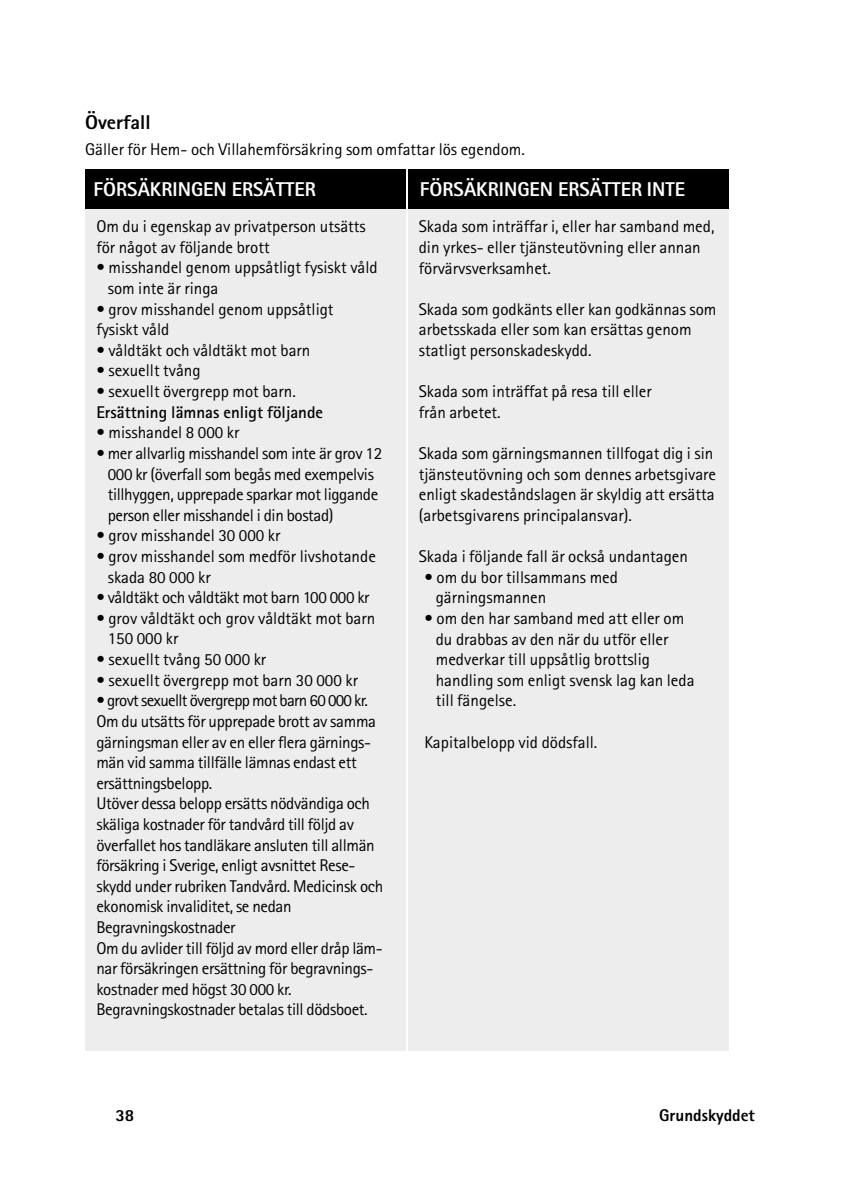
<style>
.page{position:relative;width:842px;height:1191px;background:#fff}
.page>*{position:absolute;margin:0;border:0;box-sizing:border-box;transform-origin:0 0}
.t1{font:800 20px "Rotis Sans Serif";color:#fff}
.t2{font:800 20px "Rotis Sans Serif";color:#000}
.t3{font:17px/20.6px "Rotis Sans Serif";color:#000}
.t4{font:17px/20.6px "Rotis Sans Serif";letter-spacing:-.02em;color:#000}
.t5{font:700 17px "Rotis Sans Serif";color:#000}
.t6{font:800 17px "Rotis Sans Serif";color:#000}
</style>
<div class="page">
<div style="left:85px;top:184px;width:321px;height:866px;background:#ededed"></div>
<div style="left:408px;top:184px;width:320px;height:866px;background:#ededed"></div>
<div style="left:408px;top:169px;width:321px;height:39px;background:#000"></div>
<div style="left:85px;top:169px;width:321px;height:39px;background:#000"></div>
<p class="t2" style="left:85px;top:110px;width:67px">Överfall</p>
<p class="t3" style="left:85px;top:139px;width:441px">Gäller för Hem- och Villahemförsäkring som omfattar lös egendom.</p>
<p class="t1" style="left:94px;top:176px;width:224px">FÖRSÄKRINGEN ERSÄTTER</p>
<p class="t1" style="left:420px;top:176px;width:267px">FÖRSÄKRINGEN ERSÄTTER INTE</p>
<p class="t3" style="left:96px;top:216px;width:271px">Om du i egenskap av privatperson utsätts för något av följande brott</p>
<p class="t3" style="left:108px;top:257px;width:271px;text-indent:-11px">• misshandel genom uppsåtligt fysiskt våld som inte är ringa</p>
<p class="t3" style="left:96px;top:298px;width:239px">• grov misshandel genom uppsåtligt fysiskt våld</p>
<p class="t3" style="left:96px;top:340px;width:215px">• våldtäkt och våldtäkt mot barn</p>
<p class="t3" style="left:96px;top:360px;width:106px">• sexuellt tvång</p>
<p class="t3" style="left:96px;top:381px;width:201px">• sexuellt övergrepp mot barn.</p>
<p class="t5" style="left:96px;top:401px;width:228px">Ersättning lämnas enligt följande</p>
<p class="t3" style="left:96px;top:422px;width:145px">• misshandel 8 000 kr</p>
<p class="t4" style="left:108px;top:443px;width:276px;text-indent:-11px">• mer allvarlig misshandel som inte är grov 12<br>000 kr (överfall som begås med exempelvis tillhyggen, upprepade sparkar mot liggande person eller misshandel i din bostad)</p>
<p class="t3" style="left:96px;top:525px;width:186px">• grov misshandel 30 000 kr</p>
<p class="t3" style="left:108px;top:546px;width:270px;text-indent:-11px">• grov misshandel som medför livshotande skada 80 000 kr</p>
<p class="t4" style="left:96px;top:587px;width:275px">• våldtäkt och våldtäkt mot barn 100 000 kr</p>
<p class="t3" style="left:108px;top:607px;width:269px;text-indent:-11px">• grov våldtäkt och grov våldtäkt mot barn<br>150 000 kr</p>
<p class="t3" style="left:96px;top:649px;width:171px">• sexuellt tvång 50 000 kr</p>
<p class="t3" style="left:96px;top:669px;width:263px">• sexuellt övergrepp mot barn 30 000 kr</p>
<p class="t4" style="left:96px;top:690px;width:288px">• grovt sexuellt övergrepp mot barn 60 000 kr.<br>Om du utsätts för upprepade brott av samma gärningsman eller av en eller flera gärnings&shy;män vid samma tillfälle lämnas endast ett ersättningsbelopp.<br>Utöver dessa belopp ersätts nödvändiga och skäliga kostnader för tandvård till följd av överfallet hos tandläkare ansluten till allmän försäkring i Sverige, enligt avsnittet Rese&shy;skydd under rubriken Tandvård. Medicinsk och ekonomisk invaliditet, se nedan Begravningskostnader<br>Om du avlider till följd av mord eller dråp läm&shy;nar försäkringen ersättning för begravnings&shy;kostnader med högst 30 000 kr.<br>Begravningskostnader betalas till dödsboet.</p>
<p class="t3" style="left:419px;top:216px;width:297px">Skada som inträffar i, eller har samband med, din yrkes- eller tjänsteutövning eller annan förvärvsverksamhet.</p>
<p class="t3" style="left:419px;top:299px;width:299px">Skada som godkänts eller kan godkännas som arbetsskada eller som kan ersättas genom statligt personskadeskydd.</p>
<p class="t3" style="left:419px;top:381px;width:234px">Skada som inträffat på resa till eller från arbetet.</p>
<p class="t3" style="left:419px;top:443px;width:299px">Skada som gärningsmannen tillfogat dig i sin tjänsteutövning och som dennes arbetsgivare enligt skadeståndslagen är skyldig att ersätta (arbetsgivarens principalansvar).</p>
<p class="t3" style="left:419px;top:546px;width:271px">Skada i följande fall är också undantagen</p>
<p class="t3" style="left:436px;top:566px;width:184px;text-indent:-11px">• om du bor tillsammans med gärningsmannen</p>
<p class="t3" style="left:436px;top:608px;width:260px;text-indent:-11px">• om den har samband med att eller om du drabbas av den när du utför eller medverkar till uppsåtlig brottslig handling som enligt svensk lag kan leda till fängelse.</p>
<p class="t3" style="left:424px;top:731px;width:174px">Kapitalbelopp vid dödsfall.</p>
<p class="t6" style="left:115px;top:1104px;width:20px">38</p>
<p class="t6" style="left:659px;top:1104px;width:97px">Grundskyddet</p>
</div>
